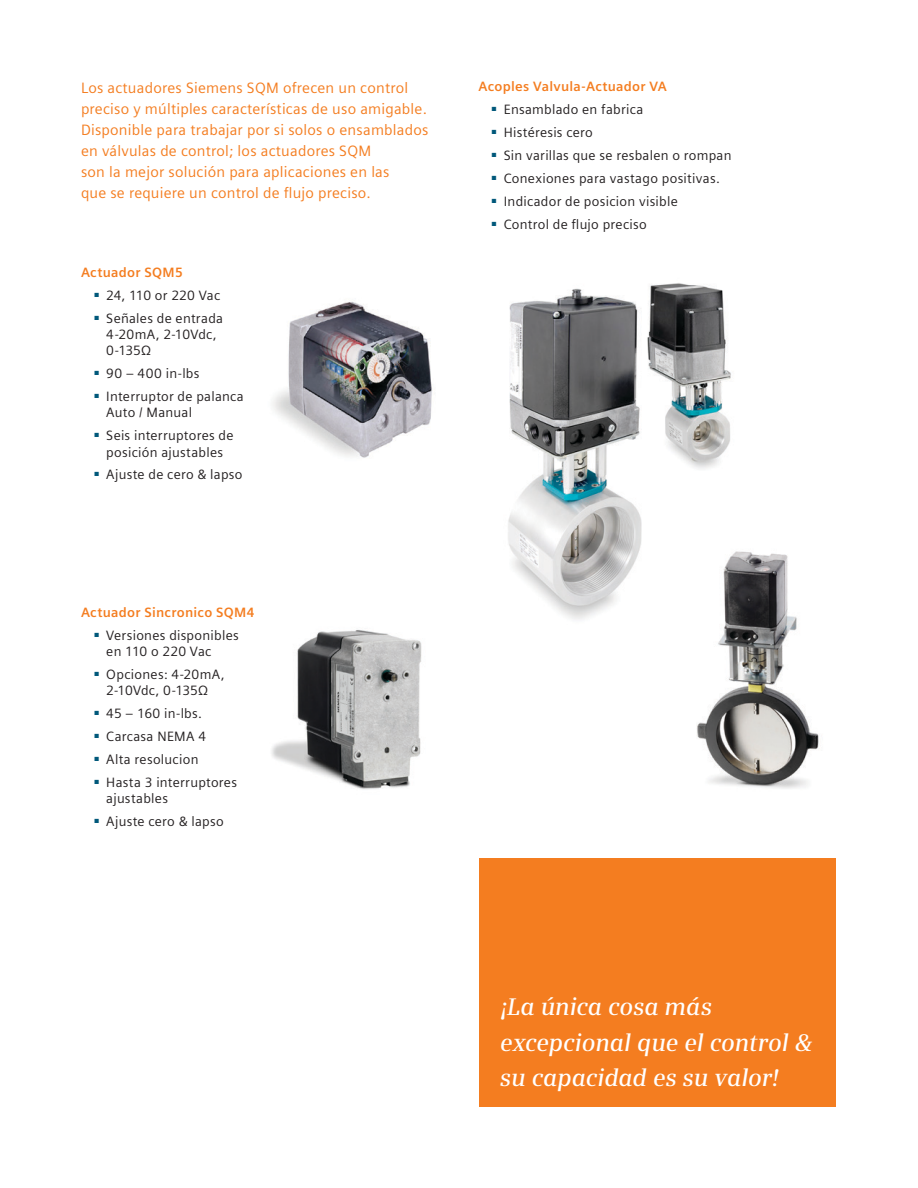
<style>
.page{position:relative;width:918px;height:1188px;background:#fff}
.page>*{position:absolute;margin:0;border:0;box-sizing:border-box;transform-origin:0 0}
.t1{font:italic 600 24px "Siemens Serif";letter-spacing:-.005em;color:#fff}
.Orange_Highlight_Tex{font:15px/21px "Siemens Sans";letter-spacing:.015em;color:#f47d20}
.t2{font:13.5px/16.2px "Siemens Sans";letter-spacing:.02em;color:#231f20}
.t3{font:700 13.5px "Siemens Sans";letter-spacing:.02em;color:#f47d20}
</style>
<div class="page">
<img style="left:508px;top:283px;width:223px;height:337px">
<div style="left:479px;top:859px;width:357px;height:248px;background:#f47d20"></div>
<img style="left:272px;top:301px;width:161px;height:157px">
<img style="left:271px;top:630px;width:151px;height:160px">
<img style="left:675px;top:539px;width:144px;height:250px">
<p class="Orange_Highlight_Tex" style="left:81px;top:77px;width:349px">Los actuadores Siemens SQM ofrecen un control preciso y múltiples características de uso amigable.<br>Disponible para trabajar por si solos o ensamblados en válvulas de control; los actuadores SQM<br>son la mejor solución para aplicaciones en las<br>que se requiere un control de flujo preciso.</p>
<h2 class="t3" style="left:478px;top:79px;width:190px">Acoples Valvula-Actuador VA</h2>
<p class="t2" style="left:492px;top:102px;width:153px"><sup>■</sup> Ensamblado en fabrica</p>
<p class="t2" style="left:492px;top:125px;width:102px"><sup>■</sup> Histéresis cero</p>
<p class="t2" style="left:492px;top:148px;width:241px"><sup>■</sup> Sin varillas que se resbalen o rompan</p>
<p class="t2" style="left:492px;top:171px;width:229px"><sup>■</sup> Conexiones para vastago positivas.</p>
<p class="t2" style="left:492px;top:193px;width:187px"><sup>■</sup> Indicador de posicion visible</p>
<p class="t2" style="left:492px;top:216px;width:156px"><sup>■</sup> Control de flujo preciso</p>
<h2 class="t3" style="left:81px;top:265px;width:103px">Actuador SQM5</h2>
<p class="t2" style="left:94px;top:287px;width:127px"><sup>■</sup> 24, 110 or 220 Vac</p>
<p class="t2" style="left:106px;top:310px;width:118px;text-indent:-12px"><sup>■</sup> Señales de entrada<br>4-20mA, 2-10Vdc,<br>0-135Ω</p>
<p class="t2" style="left:94px;top:366px;width:107px"><sup>■</sup> 90 – 400 in-lbs</p>
<p class="t2" style="left:106px;top:388px;width:139px;text-indent:-12px"><sup>■</sup> Interruptor de palanca<br>Auto / Manual</p>
<p class="t2" style="left:94px;top:428px;width:141px;text-align:center"><sup>■</sup> Seis interruptores de posición ajustables</p>
<p class="t2" style="left:94px;top:467px;width:150px"><sup>■</sup> Ajuste de cero &amp; lapso</p>
<h2 class="t3" style="left:81px;top:605px;width:175px">Actuador Sincronico SQM4</h2>
<p class="t2" style="left:106px;top:627px;width:134px;text-indent:-12px"><sup>■</sup> Versiones disponibles en 110 o 220 Vac</p>
<p class="t2" style="left:94px;top:666px;width:132px;text-align:center"><sup>■</sup> Opciones: 4-20mA,<br>2-10Vdc, 0-135Ω</p>
<p class="t2" style="left:94px;top:705px;width:109px"><sup>■</sup> 45 – 160 in-lbs.</p>
<p class="t2" style="left:94px;top:728px;width:113px"><sup>■</sup> Carcasa NEMA 4</p>
<p class="t2" style="left:94px;top:751px;width:106px"><sup>■</sup> Alta resolucion</p>
<p class="t2" style="left:106px;top:774px;width:132px;text-indent:-12px"><sup>■</sup> Hasta 3 interruptores ajustables</p>
<p class="t2" style="left:94px;top:813px;width:131px"><sup>■</sup> Ajuste cero &amp; lapso</p>
<h3 class="t1" style="left:500px;top:993px;width:214px">¡La única cosa más</h3>
<h3 class="t1" style="left:500px;top:1029px;width:314px">excepcional que el control &amp;</h3>
<h3 class="t1" style="left:500px;top:1065px;width:280px">su capacidad es su valor!</h3>
</div>
